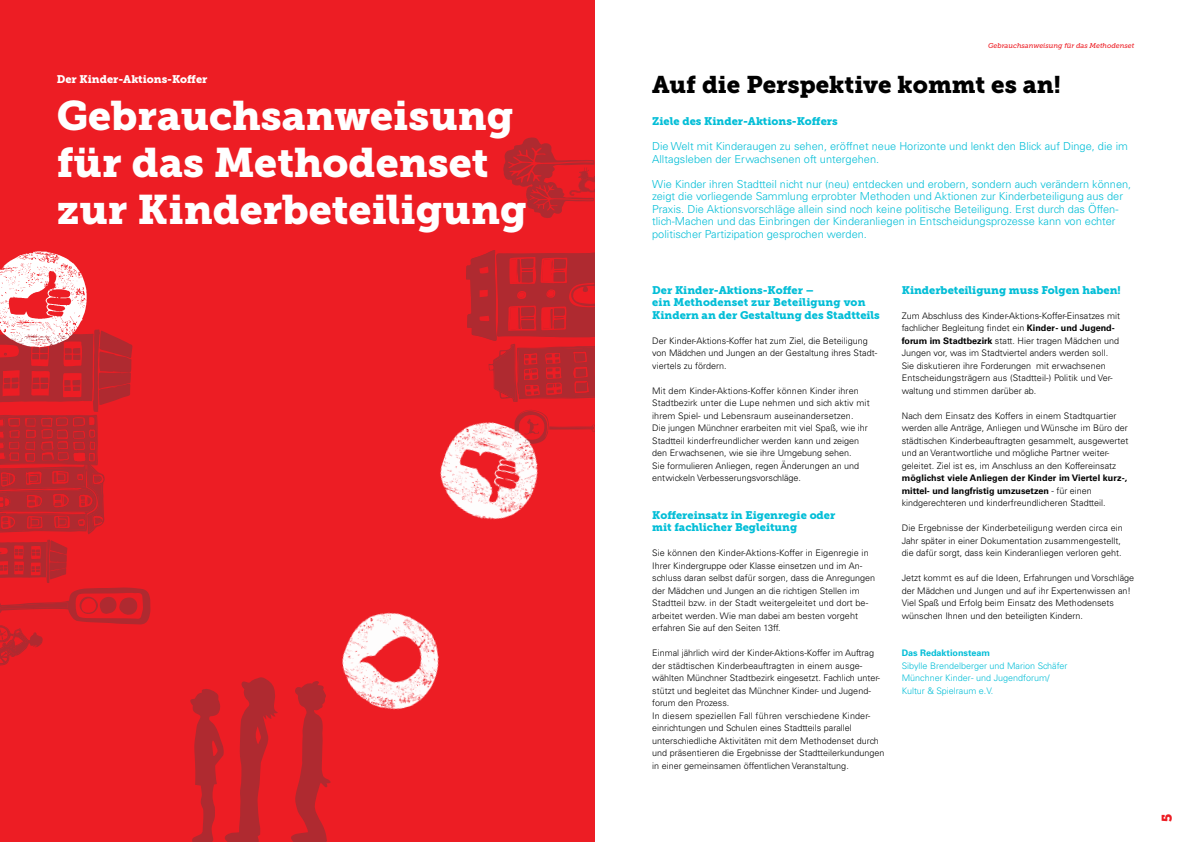
<style>
.page{position:relative;width:1191px;height:842px;background:#fff}
.page>*{position:absolute;margin:0;border:0;box-sizing:border-box;transform-origin:0 0}
.t1{font:41px/47px "Museo Slab 900";color:#fff}
.t2{font:24px "Museo Slab 900";color:#000}
.t3{font:14px "Museo Slab 900";color:#ed1d24}
.t4{font:300 11px/12.5px "Univers";color:#03bed7}
.t5{font:11px/12.5px "Museo Slab 900";color:#03bed7}
.t6{font:11px "Museo Slab 900";color:#fff}
.t7{font:300 9px/12.5px "Univers";color:#000}
.t8{font:700 9px/12.5px "Univers CE";letter-spacing:.005em;color:#000}
.t9{font:300 9px/12.5px "Univers";color:#03bed7}
.t10{font:700 9px "Univers";color:#03bed7}
.t11{font:italic 7px "Museo Slab 500";color:#ed1d24}
.s1{font-family:"Univers CE";font-weight:700}
.s2{font-family:"Univers";font-weight:300}
</style>
<div class="page">
<div style="left:0;top:0;width:595px;height:842px;background:#ed1d24"></div>
<svg style="left:0;top:329px;width:132px;height:205px"></svg>
<svg style="left:291px;top:681px;width:40px;height:161px"></svg>
<svg style="left:190px;top:677px;width:88px;height:165px"></svg>
<svg style="left:466px;top:250px;width:129px;height:152px"></svg>
<img style="left:0;top:251px;width:92px;height:104px">
<img style="left:329px;top:612px;width:110px;height:113px">
<svg style="left:525px;top:410px;width:70px;height:22px"></svg>
<svg style="left:503px;top:137px;width:92px;height:81px"></svg>
<svg style="left:0;top:540px;width:150px;height:126px"></svg>
<img style="left:440px;top:411px;width:112px;height:109px">
<p class="t6" style="left:57px;top:73px;width:152px">Der Kinder-Aktions-Koffer</p>
<h1 class="t1" style="left:57px;top:93px;width:472px">Gebrauchsanweisung für das Methodenset zur Kinderbeteiligung</h1>
<p class="t11" style="left:988px;top:41px;width:148px">Gebrauchsanweisung für das Methodenset</p>
<h2 class="t2" style="left:652px;top:71px;width:410px">Auf die Perspektive kommt es an!</h2>
<p class="t5" style="left:652px;top:115px;width:187px">Ziele des Kinder-Aktions-Koffers</p>
<p class="t4" style="left:652px;top:140px;width:477px">Die Welt mit Kinderaugen zu sehen, eröffnet neue Horizonte und lenkt den Blick auf Dinge, die im<br>Alltagsleben der Erwachsenen oft untergehen.</p>
<p class="t4" style="left:652px;top:177px;width:480px">Wie Kinder ihren Stadtteil nicht nur (neu) entdecken und erobern, sondern auch verändern können, zeigt die vorliegende Sammlung erprobter Methoden und Aktionen zur Kinderbeteiligung aus der Praxis. Die Aktionsvorschläge allein sind noch keine politische Beteiligung. Erst durch das Öffen&shy;tlich-Machen und das Einbringen der Kinderanliegen in Entscheidungsprozesse kann von echter politischer Partizipation gesprochen werden.</p>
<p class="t5" style="left:652px;top:284px;width:229px">Der Kinder-Aktions-Koffer –<br>ein Methodenset zur Beteiligung von<br>Kindern an der Gestaltung des Stadtteils</p>
<p class="t7" style="left:652px;top:334px;width:226px">Der Kinder-Aktions-Koffer hat zum Ziel, die Beteiligung von Mädchen und Jungen an der Gestaltung ihres Stadt&shy;viertels zu fördern.</p>
<p class="t7" style="left:652px;top:384px;width:219px">Mit dem Kinder-Aktions-Koffer können Kinder ihren Stadtbezirk unter die Lupe nehmen und sich aktiv mit ihrem Spiel- und Lebensraum auseinandersetzen.<br>Die jungen Münchner erarbeiten mit viel Spaß, wie ihr Stadtteil kinderfreundlicher werden kann und zeigen den Erwachsenen, wie sie ihre Umgebung sehen.<br>Sie formulieren Anliegen, regen Änderungen an und entwickeln Verbesserungsvorschläge.</p>
<p class="t5" style="left:652px;top:509px;width:185px">Koffereinsatz in Eigenregie oder mit fachlicher Begleitung</p>
<p class="t7" style="left:652px;top:547px;width:224px">Sie können den Kinder-Aktions-Koffer in Eigenregie in Ihrer Kindergruppe oder Klasse einsetzen und im An&shy;schluss daran selbst dafür sorgen, dass die Anregungen der Mädchen und Jungen an die richtigen Stellen im Stadtteil bzw. in der Stadt weitergeleitet und dort be&shy;arbeitet werden. Wie man dabei am besten vorgeht erfahren Sie auf den Seiten 13ff.</p>
<p class="t7" style="left:652px;top:647px;width:234px">Einmal jährlich wird der Kinder-Aktions-Koffer im Auftrag der städtischen Kinderbeauftragten in einem ausge&shy;wählten Münchner Stadtbezirk eingesetzt. Fachlich unter&shy;stützt und begleitet das Münchner Kinder- und Jugend&shy;forum den Prozess.<br>In diesem speziellen Fall führen verschiedene Kinder&shy;einrichtungen und Schulen eines Stadtteils parallel unterschiedliche Aktivitäten mit dem Methodenset durch und präsentieren die Ergebnisse der Stadtteilerkundungen in einer gemeinsamen öffentlichen Veranstaltung.</p>
<p class="t5" style="left:901px;top:284px;width:220px">Kinderbeteiligung muss Folgen haben!</p>
<p class="t7" style="left:901px;top:309px;width:220px">Zum Abschluss des Kinder-Aktions-Koffer-Einsatzes mit fachlicher Begleitung findet ein <span class="s1">Kinder- und Jugend&shy;forum im Stadtbezirk</span> statt. Hier tragen Mädchen und Jungen vor, was im Stadtviertel anders werden soll.<br>Sie diskutieren ihre Forderungen mit erwachsenen Entscheidungsträgern aus (Stadtteil-) Politik und Ver&shy;waltung und stimmen darüber ab.</p>
<p class="t7" style="left:901px;top:409px;width:228px">Nach dem Einsatz des Koffers in einem Stadtquartier werden alle Anträge, Anliegen und Wünsche im Büro der städtischen Kinderbeauftragten gesammelt, ausgewertet und an Verantwortliche und mögliche Partner weiter&shy;geleitet. Ziel ist es, im Anschluss an den Koffereinsatz</p>
<p class="t8" style="left:901px;top:472px;width:227px">möglichst viele Anliegen der Kinder im Viertel kurz-, mittel- und langfristig umzusetzen <span class="s2">- für einen</span></p>
<p class="t7" style="left:901px;top:497px;width:205px">kindgerechteren und kinderfreundlicheren Stadtteil.</p>
<p class="t7" style="left:901px;top:522px;width:223px">Die Ergebnisse der Kinderbeteiligung werden circa ein<br>Jahr später in einer Dokumentation zusammengestellt, die dafür sorgt, dass kein Kinderanliegen verloren geht.</p>
<p class="t7" style="left:901px;top:572px;width:234px">Jetzt kommt es auf die Ideen, Erfahrungen und Vorschläge der Mädchen und Jungen und auf ihr Expertenwissen an!<br>Viel Spaß und Erfolg beim Einsatz des Methodensets wünschen Ihnen und den beteiligten Kindern.</p>
<p class="t10" style="left:901px;top:647px;width:90px">Das Redaktionsteam</p>
<p class="t9" style="left:901px;top:659px;width:167px">Sibylle Brendelberger und Marion Schäfer<br>Münchner Kinder- und Jugendforum/<br>Kultur &amp; Spielraum e.V.</p>
<h3 class="t3" style="left:1158px;top:822px;width:10px;rotate:-90deg">5</h3>
</div>
